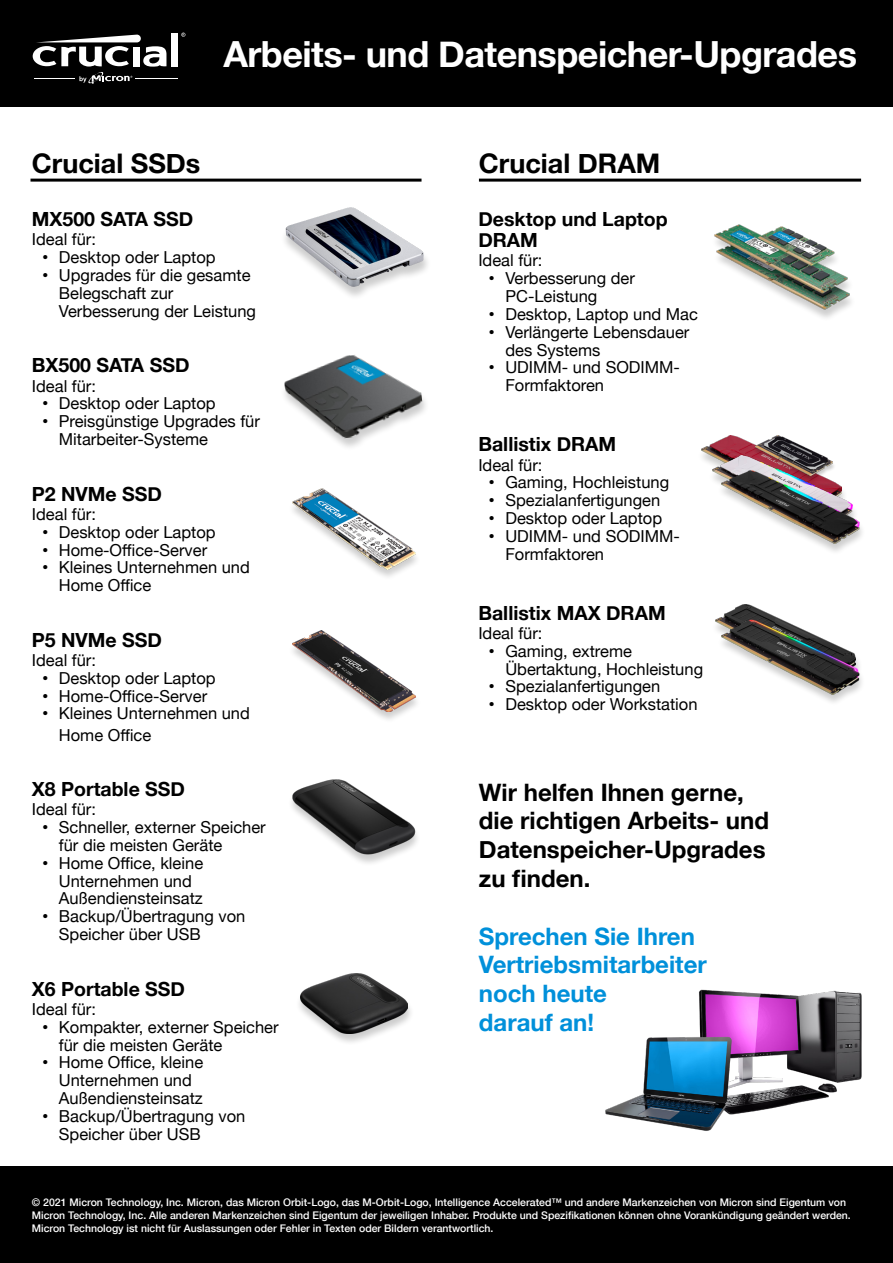
<style>
.page{position:relative;width:893px;height:1263px;background:#fff}
.page>*{position:absolute;margin:0;border:0;box-sizing:border-box;transform-origin:0 0}
.t1{font:700 36px "Helvetica Neue";letter-spacing:-.015em;color:#fff}
.t2{font:700 27px "Helvetica Neue";color:#000}
.t3{font:700 24px/28.8px "Helvetica Neue";color:#000}
.t4{font:700 24px/28.8px "Helvetica Neue";color:#0090da}
.t5{font:700 19.5px/21px "Helvetica Neue";color:#000}
.List_Paragraph{font:16.5px/17.9px "Helvetica Neue";color:#000}
.t6{font:500 10.5px/12.6px "Helvetica Neue";color:#fff}
.s1{font-family:"Arial"}
</style>
<div class="page">
<div style="left:0;top:0;width:893px;height:107px;background:#000"></div>
<div style="left:0;top:1167px;width:893px;height:96px;background:#000"></div>
<img style="left:284px;top:355px;width:141px;height:89px">
<div style="left:281px;top:208px;width:150px;height:93px;background:#000;opacity:.2"></div>
<img style="left:286px;top:207px;width:138px;height:80px">
<div style="left:288px;top:489px;width:134px;height:92px;background:#000;opacity:.2"></div>
<img style="left:292px;top:488px;width:123px;height:81px">
<div style="left:288px;top:631px;width:134px;height:93px;background:#000;opacity:.2"></div>
<img style="left:292px;top:630px;width:123px;height:81px">
<div style="left:288px;top:780px;width:134px;height:87px;background:#000;opacity:.2"></div>
<img style="left:292px;top:779px;width:123px;height:76px">
<div style="left:296px;top:974px;width:118px;height:72px;background:#000;opacity:.2"></div>
<img style="left:300px;top:974px;width:107px;height:59px">
<img style="left:714px;top:224px;width:137px;height:92px">
<img style="left:716px;top:604px;width:63px;height:25px">
<div style="left:717px;top:621px;width:149px;height:85px;background:#000;opacity:.2"></div>
<img style="left:721px;top:618px;width:140px;height:76px">
<img style="left:701px;top:436px;width:52px;height:26px">
<div style="left:708px;top:456px;width:151px;height:84px;background:#fff"></div>
<img style="left:712px;top:455px;width:41px;height:27px">
<div style="left:717px;top:471px;width:149px;height:84px;background:#000;opacity:.2"></div>
<img style="left:721px;top:469px;width:140px;height:74px">
<div style="left:753px;top:436px;width:83px;height:46px;background:#000;opacity:.2"></div>
<img style="left:755px;top:435px;width:77px;height:41px">
<hr style="left:135px;top:78px;width:43px;height:1px;background:#fff">
<div style="left:171px;top:33px;width:7px;height:33px;background:#fff"></div>
<svg style="left:33px;top:35px;width:133px;height:49px"></svg>
<svg style="left:181px;top:33px;width:4px;height:4px"></svg>
<img style="left:605px;top:989px;width:257px;height:142px">
<hr style="left:31px;top:179px;width:390px;height:3px;background:#000">
<hr style="left:479px;top:179px;width:382px;height:3px;background:#000">
<p class="t1" style="left:223px;top:22px;width:635px">Arbeits- und Datenspeicher-Upgrades</p>
<p class="t2" style="left:32px;top:139px;width:170px">Crucial SSDs</p>
<p class="t2" style="left:479px;top:139px;width:183px">Crucial DRAM</p>
<p class="t5" style="left:32px;top:208px;width:163px">MX500 SATA SSD</p>
<p class="List_Paragraph" style="left:32px;top:229px;width:66px">Ideal für:</p>
<p class="List_Paragraph" style="left:42px;top:247px;width:175px"><span class="s1">•</span> Desktop oder Laptop</p>
<p class="List_Paragraph" style="left:59px;top:265px;width:199px;text-indent:-16px"><span class="s1">•</span> Upgrades für die gesamte<br>Belegschaft zur<br>Verbesserung der Leistung</p>
<p class="t5" style="left:32px;top:354px;width:159px">BX500 SATA SSD</p>
<p class="List_Paragraph" style="left:32px;top:376px;width:66px">Ideal für:</p>
<p class="List_Paragraph" style="left:42px;top:393px;width:175px"><span class="s1">•</span> Desktop oder Laptop</p>
<p class="List_Paragraph" style="left:59px;top:411px;width:203px;text-indent:-16px"><span class="s1">•</span> Preisgünstige Upgrades für<br>Mitarbeiter-Systeme</p>
<p class="t5" style="left:32px;top:482px;width:132px">P2 NVMe SSD</p>
<p class="List_Paragraph" style="left:32px;top:504px;width:66px">Ideal für:</p>
<p class="List_Paragraph" style="left:42px;top:522px;width:175px"><span class="s1">•</span> Desktop oder Laptop</p>
<p class="List_Paragraph" style="left:42px;top:539px;width:166px"><span class="s1">•</span> Home-Office-Server</p>
<p class="List_Paragraph" style="left:59px;top:557px;width:193px;text-indent:-16px"><span class="s1">•</span> Kleines Unternehmen und<br>Home Office</p>
<p class="t5" style="left:32px;top:628px;width:132px">P5 NVMe SSD</p>
<p class="List_Paragraph" style="left:32px;top:650px;width:66px">Ideal für:</p>
<p class="List_Paragraph" style="left:42px;top:668px;width:175px"><span class="s1">•</span> Desktop oder Laptop</p>
<p class="List_Paragraph" style="left:42px;top:686px;width:166px"><span class="s1">•</span> Home-Office-Server</p>
<p class="List_Paragraph" style="left:59px;top:702px;width:193px;line-height:21px;text-indent:-16px"><span class="s1">•</span> Kleines Unternehmen und<br>Home Office</p>
<p class="t5" style="left:32px;top:777px;width:155px">X8 Portable SSD</p>
<p class="List_Paragraph" style="left:32px;top:799px;width:66px">Ideal für:</p>
<p class="List_Paragraph" style="left:59px;top:817px;width:208px;text-indent:-16px"><span class="s1">•</span> Schneller, externer Speicher für die meisten Geräte</p>
<p class="List_Paragraph" style="left:59px;top:853px;width:146px;text-indent:-16px"><span class="s1">•</span> Home Office, kleine<br>Unternehmen und<br>Außendiensteinsatz</p>
<p class="List_Paragraph" style="left:59px;top:906px;width:188px;text-indent:-16px"><span class="s1">•</span> Backup/Übertragung von<br>Speicher über USB</p>
<p class="t5" style="left:32px;top:977px;width:155px">X6 Portable SSD</p>
<p class="List_Paragraph" style="left:32px;top:999px;width:66px">Ideal für:</p>
<p class="List_Paragraph" style="left:59px;top:1017px;width:221px;text-indent:-16px"><span class="s1">•</span> Kompakter, externer Speicher für die meisten Geräte</p>
<p class="List_Paragraph" style="left:59px;top:1052px;width:146px;text-indent:-16px"><span class="s1">•</span> Home Office, kleine<br>Unternehmen und<br>Außendiensteinsatz</p>
<p class="List_Paragraph" style="left:59px;top:1106px;width:188px;text-indent:-16px"><span class="s1">•</span> Backup/Übertragung von<br>Speicher über USB</p>
<p class="t5" style="left:478px;top:208px;width:191px">Desktop und Laptop<br>DRAM</p>
<p class="List_Paragraph" style="left:478px;top:250px;width:66px">Ideal für:</p>
<p class="List_Paragraph" style="left:505px;top:268px;width:131px;text-indent:-16px"><span class="s1">•</span> Verbesserung der<br>PC-Leistung</p>
<p class="List_Paragraph" style="left:489px;top:304px;width:211px"><span class="s1">•</span> Desktop, Laptop und Mac</p>
<p class="List_Paragraph" style="left:505px;top:322px;width:185px;text-indent:-16px"><span class="s1">•</span> Verlängerte Lebensdauer des Systems</p>
<p class="List_Paragraph" style="left:505px;top:357px;width:176px;text-indent:-16px"><span class="s1">•</span> UDIMM- und SODIMM-<br>Formfaktoren</p>
<p class="t5" style="left:478px;top:433px;width:139px">Ballistix DRAM</p>
<p class="List_Paragraph" style="left:478px;top:455px;width:66px">Ideal für:</p>
<p class="List_Paragraph" style="left:489px;top:472px;width:182px"><span class="s1">•</span> Gaming, Hochleistung</p>
<p class="List_Paragraph" style="left:489px;top:490px;width:173px"><span class="s1">•</span> Spezialanfertigungen</p>
<p class="List_Paragraph" style="left:489px;top:508px;width:175px"><span class="s1">•</span> Desktop oder Laptop</p>
<p class="List_Paragraph" style="left:505px;top:526px;width:176px;text-indent:-16px"><span class="s1">•</span> UDIMM- und SODIMM-<br>Formfaktoren</p>
<p class="t5" style="left:478px;top:601px;width:189px">Ballistix MAX DRAM</p>
<p class="List_Paragraph" style="left:478px;top:623px;width:66px">Ideal für:</p>
<p class="List_Paragraph" style="left:505px;top:641px;width:199px;text-indent:-16px"><span class="s1">•</span> Gaming, extreme<br>Übertaktung, Hochleistung</p>
<p class="List_Paragraph" style="left:489px;top:676px;width:173px"><span class="s1">•</span> Spezialanfertigungen</p>
<p class="List_Paragraph" style="left:489px;top:694px;width:210px"><span class="s1">•</span> Desktop oder Workstation</p>
<p class="t3" style="left:479px;top:776px;width:292px">Wir helfen Ihnen gerne, die richtigen Arbeits- und<br>Datenspeicher-Upgrades zu finden.</p>
<p class="t4" style="left:479px;top:920px;width:229px">Sprechen Sie Ihren<br>Vertriebsmitarbeiter noch heute<br>darauf an!</p>
<p class="t6" style="left:32px;top:1196px;width:820px">© 2021 Micron Technology, Inc. Micron, das Micron Orbit-Logo, das M-Orbit-Logo, Intelligence Accelerated™ und andere Markenzeichen von Micron sind Eigentum von<br>Micron Technology, Inc. Alle anderen Markenzeichen sind Eigentum der jeweiligen Inhaber. Produkte und Spezifikationen können ohne Vorankündigung geändert werden.<br>Micron Technology ist nicht für Auslassungen oder Fehler in Texten oder Bildern verantwortlich.</p>
</div>
